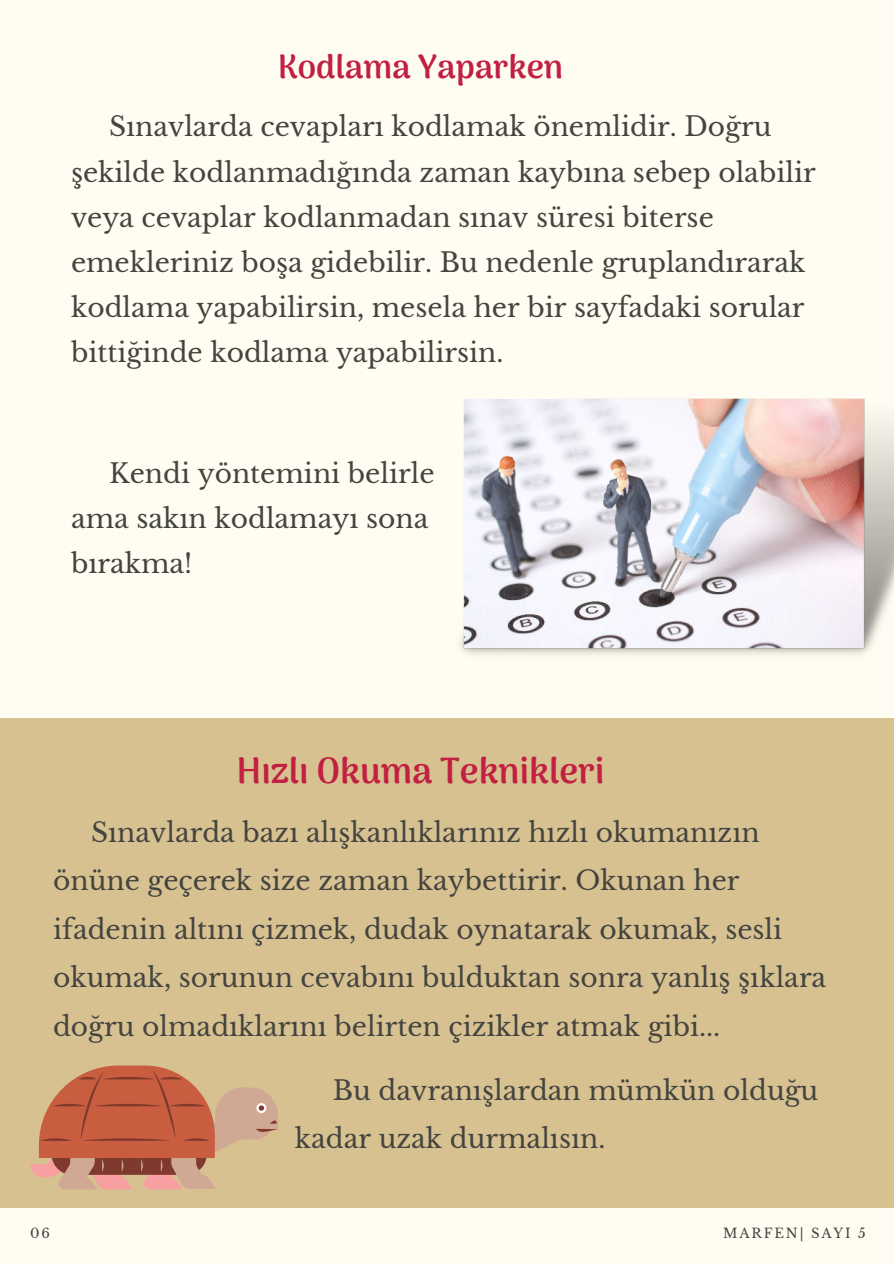
<style>
.page{position:relative;width:894px;height:1264px;background:#fff}
.page>*{position:absolute;margin:0;border:0;box-sizing:border-box;transform-origin:0 0}
.t1{font:800 36px "Arima Madurai";color:#c22042}
.t2{font:800 33px "Arima Madurai";color:#c22042}
.t3{font:26.55px/45px "Libre Baskerville";color:#444440}
.t4{font:13.2px "Libre Baskerville";letter-spacing:.14em;color:#444440}
</style>
<div class="page">
<div style="left:0;top:0;width:893px;height:1263px;background:#fffdf1"></div>
<div style="left:0;top:718px;width:893px;height:489px;background:#d7c190"></div>
<img style="left:460px;top:398px;width:433px;height:257px">
<svg style="left:30px;top:1065px;width:248px;height:124px"></svg>
<p class="t2" style="left:277px;top:43px;width:287px">Kodlama Yaparken</p>
<p class="t3" style="left:71px;top:104px;width:746px;text-indent:38px">Sınavlarda cevapları kodlamak önemlidir. Doğru şekilde kodlanmadığında zaman kaybına sebep olabilir veya cevaplar kodlanmadan sınav süresi biterse emekleriniz boşa gidebilir. Bu nedenle gruplandırarak kodlama yapabilirsin, mesela her bir sayfadaki sorular bittiğinde kodlama yapabilirsin.</p>
<p class="t3" style="left:71px;top:451px;width:365px;text-indent:38px">Kendi yöntemini belirle ama sakın kodlamayı sona bırakma!</p>
<h1 class="t1" style="left:236px;top:744px;width:369px">Hızlı Okuma Teknikleri</h1>
<p class="t3" style="left:53px;top:808px;width:774px;line-height:48.4px;text-indent:38px">Sınavlarda bazı alışkanlıklarınız hızlı okumanızın önüne geçerek size zaman kaybettirir. Okunan her ifadenin altını çizmek, dudak oynatarak okumak, sesli okumak, sorunun cevabını bulduktan sonra yanlış şıklara doğru olmadıklarını belirten çizikler atmak gibi...</p>
<p class="t4" style="left:30px;top:1225px;width:21px">06</p>
<p class="t3" style="left:295px;top:1065px;width:525px;line-height:48.4px;text-indent:38px">Bu davranışlardan mümkün olduğu kadar uzak durmalısın.</p>
<p class="t4" style="left:722px;top:1225px;width:144px">MARFEN| SAYI 5</p>
</div>
